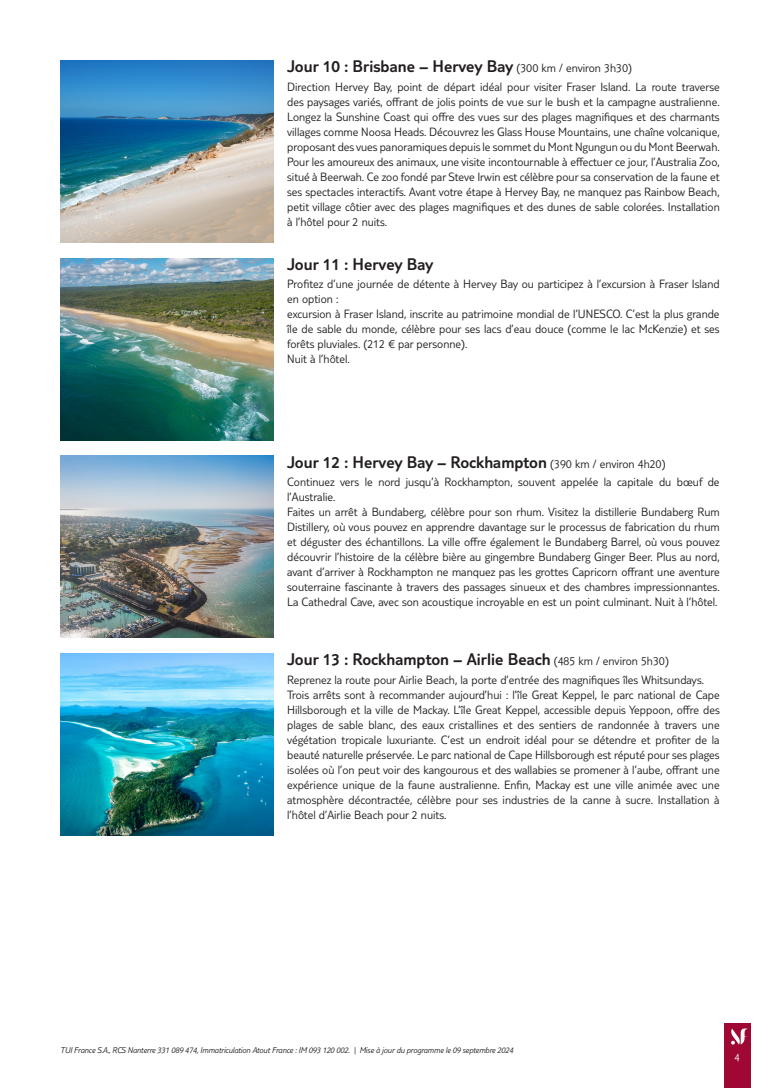
<style>
.page{position:relative;width:780px;height:1088px;background:#fff}
.page>*{position:absolute;margin:0;border:0;box-sizing:border-box;transform-origin:0 0}
.t1{font:300 17.5px "TUI Type";color:#231f20}
.t2{font:300 12.5px/15px "TUI Type";color:#231f20}
.t3{font:300 11.25px "TUI Type";color:#fff}
.t4{font:italic 300 8.75px "TUI Type";letter-spacing:-.02em;color:#231f20}
.s1{font-size:12.5px}
</style>
<div class="page">
<div style="left:724px;top:1023px;width:26px;height:65px;background:#9e0832"></div>
<svg style="left:731px;top:1028px;width:17px;height:16px"></svg>
<img style="left:60px;top:60px;width:213px;height:182px">
<img style="left:60px;top:258px;width:213px;height:182px">
<img style="left:60px;top:456px;width:213px;height:182px">
<img style="left:60px;top:654px;width:213px;height:182px">
<h1 class="t1" style="left:287px;top:56px;width:346px">Jour 10 : Brisbane – Hervey Bay <span class="s1">(300 km / environ 3h30)</span></h1>
<p class="t2" style="left:287px;top:79px;width:434px;text-align:justify">Direction Hervey Bay, point de départ idéal pour visiter Fraser Island. La route traverse des paysages variés, offrant de jolis points de vue sur le bush et la campagne australienne.<br>Longez la Sunshine Coast qui offre des vues sur des plages magnifiques et des charmants villages comme Noosa Heads. Découvrez les Glass House Mountains, une chaîne volcanique, proposant des vues panoramiques depuis le sommet du Mont Ngungun ou du Mont Beerwah.<br>Pour les amoureux des animaux, une visite incontournable à effectuer ce jour, l’Australia Zoo, situé à Beerwah. Ce zoo fondé par Steve Irwin est célèbre pour sa conservation de la faune et ses spectacles interactifs. Avant votre étape à Hervey Bay, ne manquez pas Rainbow Beach, petit village côtier avec des plages magnifiques et des dunes de sable colorées. Installation à l’hôtel pour 2 nuits.</p>
<h1 class="t1" style="left:287px;top:254px;width:148px">Jour 11 : Hervey Bay</h1>
<p class="t2" style="left:287px;top:276px;width:434px">Profitez d’une journée de détente à Hervey Bay ou participez à l’excursion à Fraser Island en option :<br>excursion à Fraser Island, inscrite au patrimoine mondial de l’UNESCO. C’est la plus grande île de sable du monde, célèbre pour ses lacs d’eau douce (comme le lac McKenzie) et ses forêts pluviales. (212 € par personne).<br>Nuit à l’hôtel.</p>
<h1 class="t1" style="left:287px;top:452px;width:380px">Jour 12 : Hervey Bay – Rockhampton <span class="s1">(390 km / environ 4h20)</span></h1>
<p class="t2" style="left:287px;top:474px;width:434px">Continuez vers le nord jusqu’à Rockhampton, souvent appelée la capitale du bœuf de l’Australie.<br>Faites un arrêt à Bundaberg, célèbre pour son rhum. Visitez la distillerie Bundaberg Rum Distillery, où vous pouvez en apprendre davantage sur le processus de fabrication du rhum et déguster des échantillons. La ville offre également le Bundaberg Barrel, où vous pouvez découvrir l’histoire de la célèbre bière au gingembre Bundaberg Ginger Beer. Plus au nord, avant d’arriver à Rockhampton ne manquez pas les grottes Capricorn offrant une aventure souterraine fascinante à travers des passages sinueux et des chambres impressionnantes.<br>La Cathedral Cave, avec son acoustique incroyable en est un point culminant. Nuit à l’hôtel.</p>
<h1 class="t1" style="left:287px;top:649px;width:383px">Jour 13 : Rockhampton – Airlie Beach <span class="s1">(485 km / environ 5h30)</span></h1>
<p class="t2" style="left:287px;top:672px;width:434px">Reprenez la route pour Airlie Beach, la porte d’entrée des magnifiques îles Whitsundays.<br>Trois arrêts sont à recommander aujourd’hui : l’île Great Keppel, le parc national de Cape Hillsborough et la ville de Mackay. L’île Great Keppel, accessible depuis Yeppoon, offre des plages de sable blanc, des eaux cristallines et des sentiers de randonnée à travers une végétation tropicale luxuriante. C’est un endroit idéal pour se détendre et profiter de la beauté naturelle préservée. Le parc national de Cape Hillsborough est réputé pour ses plages isolées où l’on peut voir des kangourous et des wallabies se promener à l’aube, offrant une expérience unique de la faune australienne. Enfin, Mackay est une ville animée avec une atmosphère décontractée, célèbre pour ses industries de la canne à sucre. Installation à l’hôtel d’Airlie Beach pour 2 nuits.</p>
<p class="t4" style="left:60px;top:1045px;width:454px">TUI France S.A., RCS Nanterre 331 089 474, Immatriculation Atout France : IM 093 120 002. | Mise à jour du programme le 09 septembre 2024</p>
<p class="t3" style="left:734px;top:1050px;width:7px">4</p>
</div>
